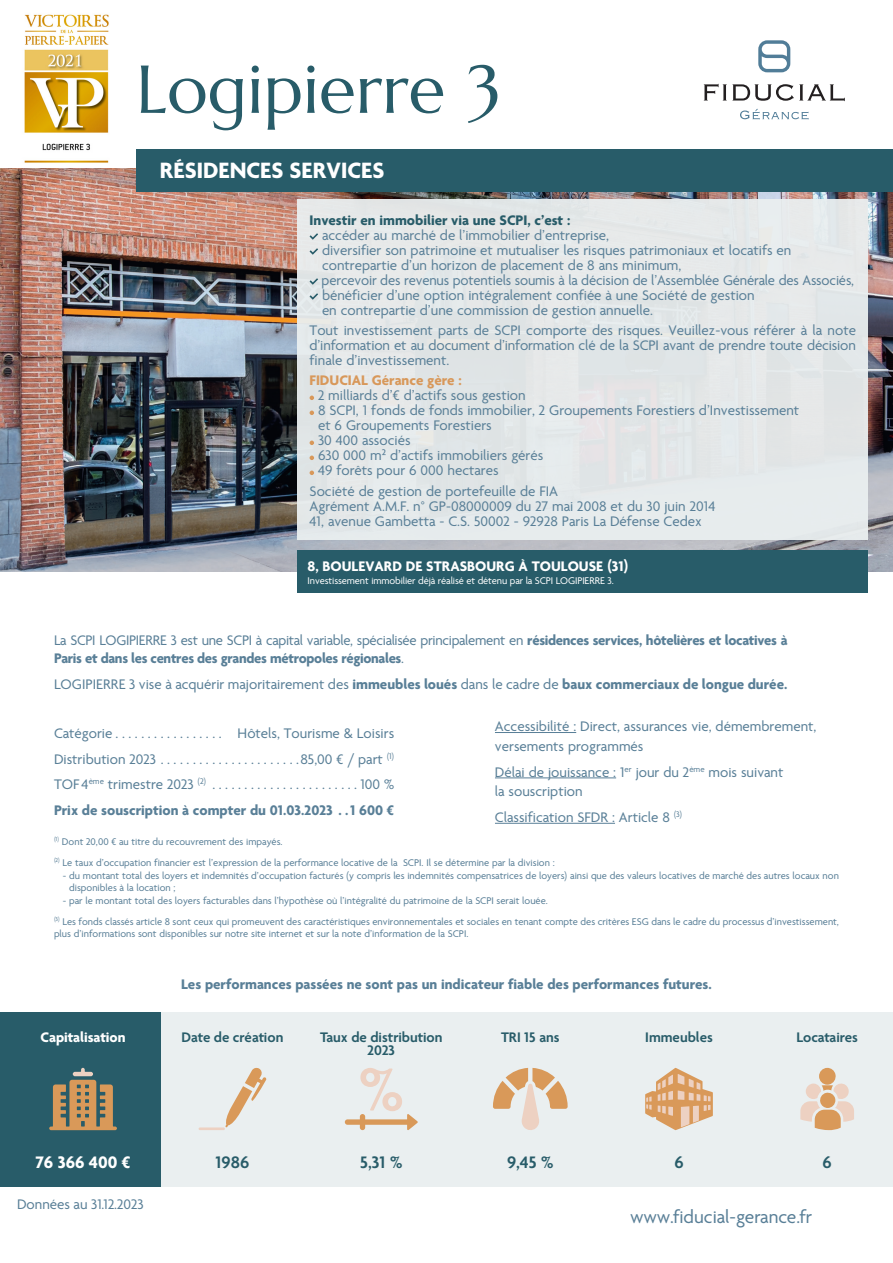
<style>
.page{position:relative;width:893px;height:1263px;background:#fff}
.page>*{position:absolute;margin:0;border:0;box-sizing:border-box;transform-origin:0 0}
.t1{font:67.5px "Marcellus";color:#285c69}
.t2{font:700 24px "Agenda One";color:#fff}
.t3{font:19.5px "Agenda One";color:#597f97}
.t4{font:600 18px "Agenda One";color:#285c69}
.t5{font:700 18px "Agenda One";color:#fff}
.t6{font:15px/15px "Agenda One";color:#597f97}
.t7{font:700 15px/18px "Agenda One";letter-spacing:-.02em;color:#597f97}
.t8{font:700 15px "Agenda One";color:#597f97}
.t9{font:600 15px "Agenda One";color:#285c69}
.t10{font:700 15px "Agenda One";color:#fff}
.t11{font:700 15px "Agenda One";color:#285c69}
.t12{font:700 15px "Agenda One";color:#d8985a}
.t13{font:10.5px/12.6px "Agenda One";color:#597f97}
.t14{font:10.5px "Agenda One";letter-spacing:-.01em;color:#fff}
.s1{font-weight:400}
.s2{font-weight:700}
</style>
<div class="page">
<div style="left:153px;top:1012px;width:740px;height:175px;background:#eaeff0"></div>
<div style="left:0;top:1012px;width:161px;height:175px;background:#285c69"></div>
<img style="left:0;top:169px;width:893px;height:402px">
<div style="left:136px;top:149px;width:757px;height:42px;background:#285c69"></div>
<div style="left:297px;top:550px;width:571px;height:42px;background:#285c69"></div>
<svg style="left:758px;top:40px;width:32px;height:32px"></svg>
<svg style="left:704px;top:84px;width:141px;height:17px"></svg>
<svg style="left:740px;top:109px;width:69px;height:11px"></svg>
<svg style="left:800px;top:1068px;width:54px;height:62px"></svg>
<svg style="left:645px;top:1068px;width:68px;height:62px"></svg>
<svg style="left:493px;top:1068px;width:75px;height:62px"></svg>
<svg style="left:225px;top:1067px;width:42px;height:60px"></svg>
<hr style="left:199px;top:1127px;width:26px;height:3px;background:#edd1c2">
<svg style="left:49px;top:1068px;width:68px;height:62px"></svg>
<hr style="left:495px;top:732px;width:81px;height:1px;background:#597f97">
<hr style="left:495px;top:778px;width:121px;height:1px;background:#597f97">
<hr style="left:495px;top:823px;width:120px;height:1px;background:#597f97">
<img style="left:24px;top:14px;width:85px;height:149px">
<div style="left:297px;top:200px;width:571px;height:340px;background:#e6e8e9"></div>
<svg style="left:310px;top:396px;width:4px;height:4px"></svg>
<svg style="left:310px;top:411px;width:4px;height:4px"></svg>
<svg style="left:310px;top:441px;width:4px;height:4px"></svg>
<svg style="left:310px;top:456px;width:4px;height:4px"></svg>
<svg style="left:310px;top:471px;width:4px;height:4px"></svg>
<svg style="left:310px;top:233px;width:8px;height:7px"></svg>
<svg style="left:310px;top:248px;width:8px;height:7px"></svg>
<svg style="left:310px;top:278px;width:8px;height:7px"></svg>
<svg style="left:310px;top:293px;width:8px;height:7px"></svg>
<svg style="left:345px;top:1068px;width:73px;height:62px"></svg>
<p class="t1" style="left:136px;top:47px;width:367px">Logipierre 3</p>
<p class="t2" style="left:160px;top:157px;width:226px">RÉSIDENCES SERVICES</p>
<p class="t11" style="left:310px;top:212px;width:262px">Investir en immobilier via une SCPI, c’est :</p>
<p class="t6" style="left:322px;top:228px;width:289px">accéder au marché de l’immobilier d’entreprise,</p>
<p class="t6" style="left:322px;top:243px;width:471px">diversifier son patrimoine et mutualiser les risques patrimoniaux et locatifs en contrepartie d’un horizon de placement de 8 ans minimum,</p>
<p class="t6" style="left:322px;top:273px;width:534px">percevoir des revenus potentiels soumis à la décision de l’Assemblée Générale des Associés,</p>
<p class="t6" style="left:322px;top:288px;width:434px">bénéficier d’une option intégralement confiée à une Société de gestion en contrepartie d’une commission de gestion annuelle.</p>
<p class="t6" style="left:310px;top:323px;width:548px;text-align:justify">Tout investissement parts de SCPI comporte des risques. Veuillez-vous référer à la note d’information et au document d’information clé de la SCPI avant de prendre toute décision finale d’investissement.</p>
<p class="t12" style="left:310px;top:372px;width:154px">FIDUCIAL Gérance gère :</p>
<p class="t6" style="left:318px;top:388px;width:209px">2 milliards d’€ d’actifs sous gestion</p>
<p class="t6" style="left:318px;top:403px;width:483px">8 SCPI, 1 fonds de fonds immobilier, 2 Groupements Forestiers d’Investissement</p>
<p class="t6" style="left:318px;top:418px;width:175px">et 6 Groupements Forestiers</p>
<p class="t6" style="left:318px;top:433px;width:94px">30 400 associés</p>
<p class="t6" style="left:318px;top:448px;width:227px">630 000 m² d’actifs immobiliers gérés</p>
<p class="t6" style="left:318px;top:463px;width:182px">49 forêts pour 6 000 hectares</p>
<p class="t6" style="left:310px;top:484px;width:250px">Société de gestion de portefeuille de FIA</p>
<p class="t6" style="left:310px;top:499px;width:407px">Agrément A.M.F. n° GP-08000009 du 27 mai 2008 et du 30 juin 2014</p>
<p class="t6" style="left:310px;top:514px;width:394px">41, avenue Gambetta - C.S. 50002 - 92928 Paris La Défense Cedex</p>
<p class="t10" style="left:308px;top:558px;width:323px">8, BOULEVARD DE STRASBOURG À TOULOUSE (31)</p>
<p class="t14" style="left:308px;top:575px;width:308px">Investissement immobilier déjà réalisé et détenu par la SCPI LOGIPIERRE 3.</p>
<p class="t7" style="left:54px;top:631px;width:735px"><span class="s1">La SCPI LOGIPIERRE 3 est une SCPI à capital variable, spécialisée principalement en</span> résidences services, hôtelières et locatives à<br>Paris et dans les centres des grandes métropoles régionales<span class="s1">.</span></p>
<p class="t6" style="left:54px;top:677px;width:735px">LOGIPIERRE 3 vise à acquérir majoritairement des <span class="s2">immeubles loués</span> dans le cadre de <span class="s2">baux commerciaux de longue durée.</span></p>
<p class="t6" style="left:495px;top:717px;width:323px;line-height:19.5px">Accessibilité : Direct, assurances vie, démembrement, versements programmés</p>
<p class="t6" style="left:495px;top:762px;width:290px;line-height:19.5px">Délai de jouissance : 1<sup>er</sup> jour du 2<sup>ème</sup> mois suivant la souscription</p>
<p class="t6" style="left:495px;top:810px;width:189px">Classification SFDR : Article 8 <sup>(3)</sup></p>
<p class="t6" style="left:54px;top:725px;width:66px">Catégorie .................</p>
<p class="t6" style="left:238px;top:725px;width:158px">Hôtels, Tourisme &amp; Loisirs</p>
<p class="t6" style="left:54px;top:751px;width:107px">Distribution 2023 ......................</p>
<p class="t6" style="left:300px;top:751px;width:95px">85,00 € / part <sup>(1)</sup></p>
<p class="t6" style="left:54px;top:777px;width:157px">TOF 4<sup>ème</sup> trimestre 2023 <sup>(2)</sup> .......................</p>
<p class="t6" style="left:360px;top:777px;width:35px">100 %</p>
<p class="t8" style="left:54px;top:802px;width:342px">Prix de souscription à compter du 01.03.2023 .. 1 600 €</p>
<p class="t13" style="left:54px;top:835px;width:230px"><sup>(1)</sup> Dont 20,00 € au titre du recouvrement des impayés.</p>
<p class="t13" style="left:54px;top:856px;width:502px"><sup>(2)</sup> Le taux d’occupation financier est l’expression de la performance locative de la SCPI. Il se détermine par la division :</p>
<p class="t13" style="left:69px;top:869px;width:771px;text-indent:-6px">- du montant total des loyers et indemnités d’occupation facturés (y compris les indemnités compensatrices de loyers) ainsi que des valeurs locatives de marché des autres locaux non disponibles à la location ;</p>
<p class="t13" style="left:63px;top:894px;width:486px">- par le montant total des loyers facturables dans l’hypothèse où l’intégralité du patrimoine de la SCPI serait louée.</p>
<p class="t13" style="left:54px;top:915px;width:786px"><sup>(3)</sup> Les fonds classés article 8 sont ceux qui promeuvent des caractéristiques environnementales et sociales en tenant compte des critères ESG dans le cadre du processus d’investissement, plus d’informations sont disponibles sur notre site internet et sur la note d’information de la SCPI.</p>
<p class="t8" style="left:181px;top:976px;width:532px">Les performances passées ne sont pas un indicateur fiable des performances futures.</p>
<p class="t10" style="left:41px;top:1028px;width:86px">Capitalisation</p>
<p class="t9" style="left:501px;top:1028px;width:60px">TRI 15 ans</p>
<p class="t9" style="left:645px;top:1028px;width:69px">Immeubles</p>
<p class="t9" style="left:796px;top:1028px;width:63px">Locataires</p>
<p class="t9" style="left:181px;top:1028px;width:103px">Date de création</p>
<p class="t9" style="left:320px;top:1028px;width:124px">Taux de distribution</p>
<p class="t9" style="left:368px;top:1042px;width:29px">2023</p>
<p class="t5" style="left:36px;top:1152px;width:96px">76 366 400 €</p>
<p class="t4" style="left:216px;top:1153px;width:35px">1986</p>
<p class="t4" style="left:360px;top:1153px;width:44px">5,31 %</p>
<p class="t4" style="left:507px;top:1153px;width:48px">9,45 %</p>
<p class="t4" style="left:674px;top:1153px;width:11px">6</p>
<p class="t4" style="left:823px;top:1153px;width:11px">6</p>
<p class="t6" style="left:17px;top:1197px;width:128px">Données au 31.12.2023</p>
<p class="t3" style="left:630px;top:1206px;width:183px">www.fiducial-gerance.fr</p>
</div>
